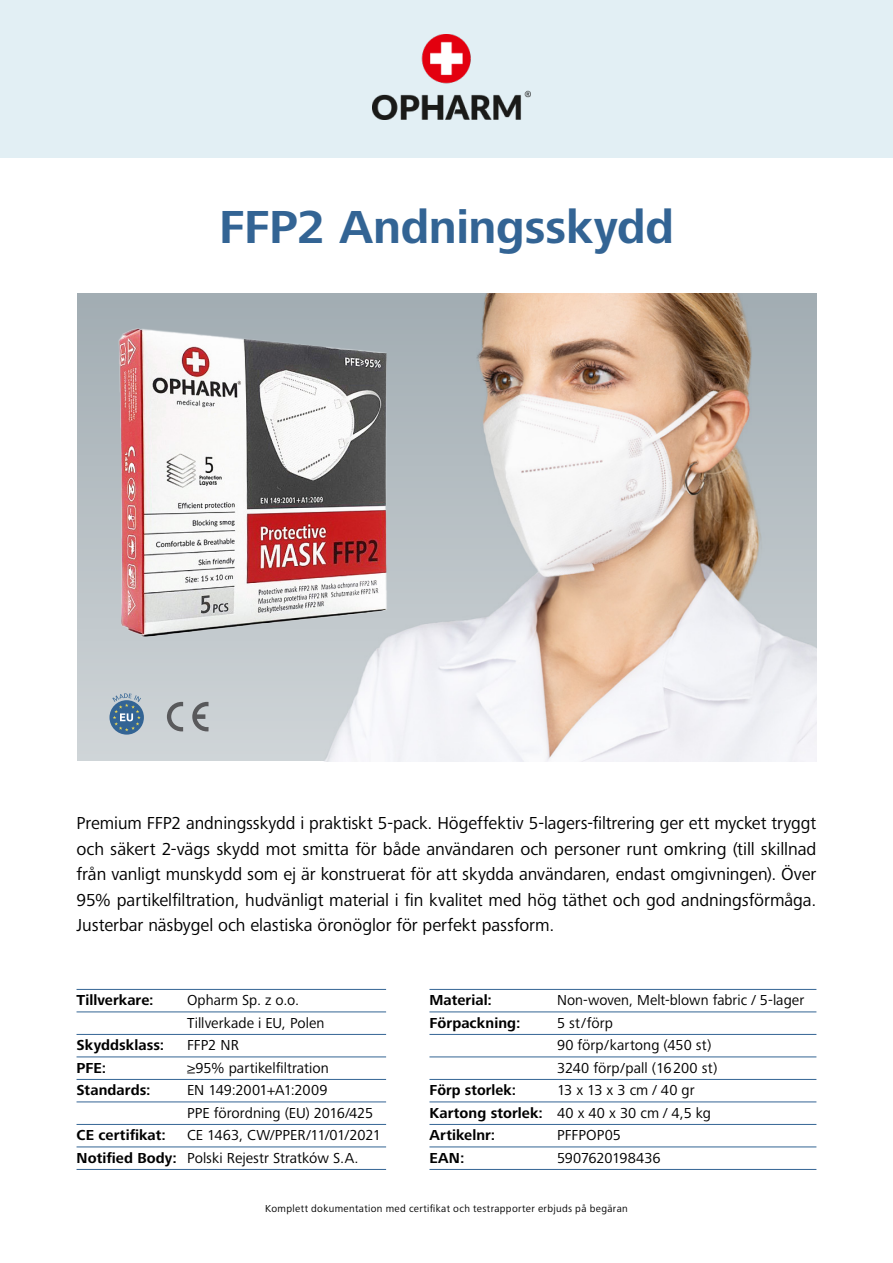
<style>
.page{position:relative;width:893px;height:1263px;background:#fff}
.page>*{position:absolute;margin:0;border:0;box-sizing:border-box;transform-origin:0 0}
.t1{font:700 48px "Frutiger Next Pro";letter-spacing:-.01em;color:#336494}
.t2{font:18px/25.5px "Frutiger Next Pro";letter-spacing:-.005em;color:#000;text-align:justify}
.t3{font:15px "Frutiger Next Pro";color:#000}
.t4{font:700 15px "Frutiger Next Pro";letter-spacing:.005em;color:#000}
.t5{font:10.5px "Frutiger Next Pro";letter-spacing:.035em;color:#000}
.s1{font-weight:700}
</style>
<div class="page">
<div style="left:77px;top:293px;width:739px;height:468px;background:linear-gradient(to bottom,#a1acb2,#cfd5d8)"></div>
<img style="left:308px;top:293px;width:508px;height:468px">
<img style="left:85px;top:315px;width:330px;height:343px">
<svg style="left:167px;top:702px;width:16px;height:29px"></svg>
<svg style="left:192px;top:702px;width:17px;height:29px"></svg>
<svg style="left:109px;top:700px;width:35px;height:35px"></svg>
<svg style="left:112px;top:693px;width:29px;height:38px"></svg>
<div style="left:0;top:0;width:893px;height:157px;background:#e2eff4"></div>
<img style="left:372px;top:34px;width:159px;height:85px">
<hr style="left:77px;top:989px;width:309px;height:1px;background:#336494">
<hr style="left:429px;top:989px;width:387px;height:1px;background:#336494">
<hr style="left:429px;top:1011px;width:387px;height:1px;background:#336494">
<hr style="left:429px;top:1034px;width:387px;height:1px;background:#336494">
<hr style="left:429px;top:1056px;width:387px;height:1px;background:#336494">
<hr style="left:429px;top:1079px;width:387px;height:1px;background:#336494">
<hr style="left:429px;top:1101px;width:387px;height:1px;background:#336494">
<hr style="left:429px;top:1124px;width:387px;height:1px;background:#336494">
<hr style="left:429px;top:1146px;width:387px;height:1px;background:#336494">
<hr style="left:429px;top:1169px;width:387px;height:1px;background:#336494">
<hr style="left:77px;top:1011px;width:309px;height:1px;background:#336494">
<hr style="left:77px;top:1034px;width:309px;height:1px;background:#336494">
<hr style="left:77px;top:1056px;width:309px;height:1px;background:#336494">
<hr style="left:77px;top:1079px;width:309px;height:1px;background:#336494">
<hr style="left:77px;top:1101px;width:309px;height:1px;background:#336494">
<hr style="left:77px;top:1124px;width:309px;height:1px;background:#336494">
<hr style="left:77px;top:1146px;width:309px;height:1px;background:#336494">
<hr style="left:77px;top:1169px;width:309px;height:1px;background:#336494">
<p class="t1" style="left:219px;top:200px;width:456px">FFP2 Andningsskydd</p>
<p class="t2" style="left:77px;top:811px;width:741px">Premium FFP2 andningsskydd i praktiskt 5-pack. Högeffektiv 5-lagers-filtrering ger ett mycket tryggt och säkert 2-vägs skydd mot smitta för både användaren och personer runt omkring (till skillnad från vanligt munskydd som ej är konstruerat för att skydda användaren, endast omgivningen). Över 95% partikelfiltration, hudvänligt material i fin kvalitet med hög täthet och god andningsförmåga.<br>Justerbar näsbygel och elastiska öronöglor för perfekt passform.</p>
<p class="t4" style="left:77px;top:992px;width:79px">Tillverkare:</p>
<p class="t3" style="left:187px;top:992px;width:114px">Opharm Sp. z o.o.</p>
<p class="t3" style="left:187px;top:1014px;width:139px">Tillverkade i EU, Polen</p>
<p class="t4" style="left:77px;top:1037px;width:89px">Skyddsklass:</p>
<p class="t3" style="left:187px;top:1037px;width:53px">FFP2 NR</p>
<p class="t4" style="left:77px;top:1059px;width:31px">PFE:</p>
<p class="t3" style="left:187px;top:1059px;width:143px">≥95% partikelfiltration</p>
<p class="t4" style="left:77px;top:1082px;width:76px">Standards:</p>
<p class="t3" style="left:187px;top:1082px;width:142px">EN 149:2001+A1:2009</p>
<p class="t3" style="left:187px;top:1104px;width:188px">PPE förordning (EU) 2016/425</p>
<p class="t4" style="left:77px;top:1127px;width:91px">CE certifikat:</p>
<p class="t3" style="left:187px;top:1127px;width:195px">CE 1463, CW/PPER/11/01/2021</p>
<p class="t3" style="left:77px;top:1149px;width:284px"><span class="s1">Notified Body:</span> Polski Rejestr Stratków S.A.</p>
<p class="t4" style="left:429px;top:992px;width:64px">Material:</p>
<p class="t3" style="left:557px;top:992px;width:249px">Non-woven, Melt-blown fabric / 5-lager</p>
<p class="t4" style="left:429px;top:1014px;width:92px">Förpackning:</p>
<p class="t3" style="left:557px;top:1014px;width:57px">5 st/förp</p>
<p class="t3" style="left:557px;top:1037px;width:156px">90 förp/kartong (450 st)</p>
<p class="t3" style="left:557px;top:1059px;width:162px">3240 förp/pall (16200 st)</p>
<p class="t4" style="left:429px;top:1082px;width:88px">Förp storlek:</p>
<p class="t3" style="left:557px;top:1082px;width:139px">13 x 13 x 3 cm / 40 gr</p>
<p class="t3" style="left:429px;top:1104px;width:283px"><span class="s1">Kartong storlek:</span> 40 x 40 x 30 cm / 4,5 kg</p>
<p class="t4" style="left:429px;top:1127px;width:67px">Artikelnr:</p>
<p class="t3" style="left:557px;top:1127px;width:65px">PFFPOP05</p>
<p class="t4" style="left:429px;top:1149px;width:36px">EAN:</p>
<p class="t3" style="left:557px;top:1149px;width:105px">5907620198436</p>
<p class="t5" style="left:265px;top:1202px;width:364px">Komplett dokumentation med certifikat och testrapporter erbjuds på begäran</p>
</div>
